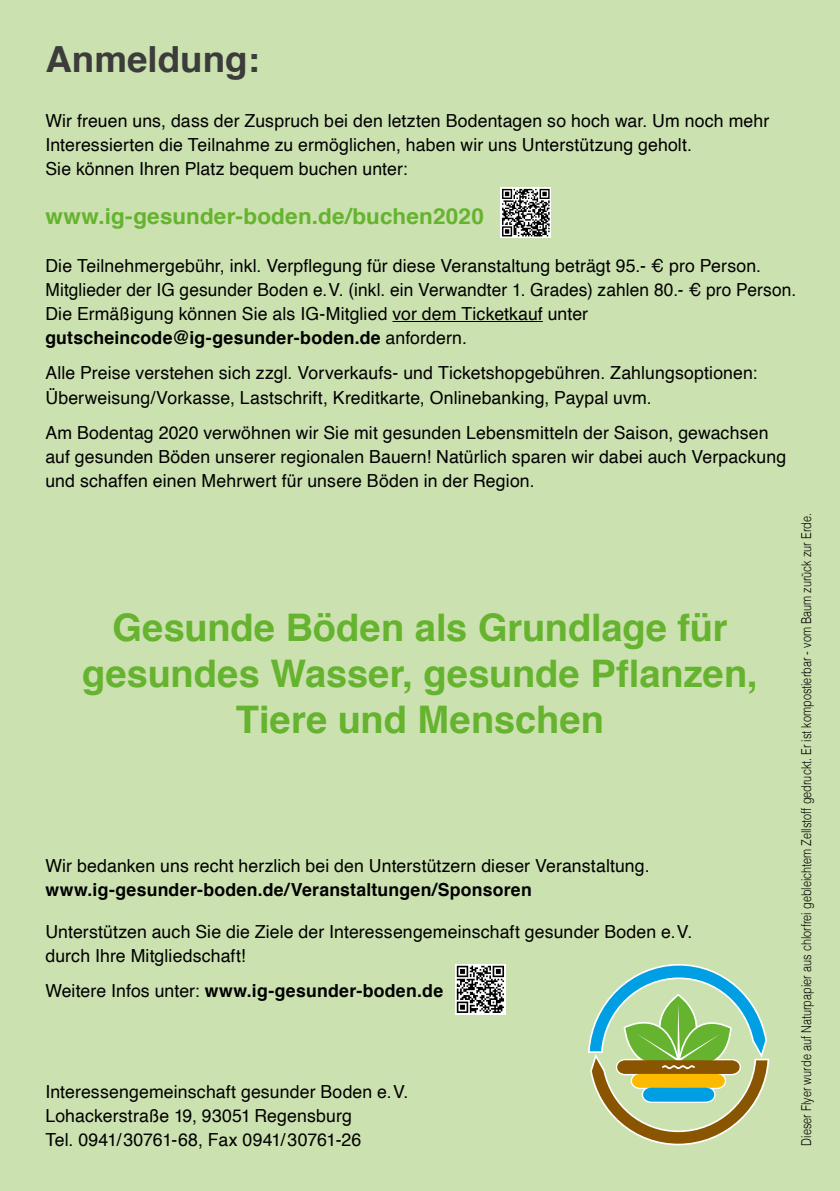
<style>
.page{position:relative;width:840px;height:1191px;background:#fff}
.page>*{position:absolute;margin:0;border:0;box-sizing:border-box;transform-origin:0 0}
.t1{font:700 38px/45.6px "Helvetica";letter-spacing:-.005em;color:#65b32e;text-align:center}
.t2{font:700 36px "Helvetica";color:#3c3c3b}
.t3{font:700 22px "Helvetica";letter-spacing:.01em;color:#65b32e}
.t4{font:18px/24px "Helvetica";letter-spacing:.01em;color:#000}
.t5{font:700 18px "Helvetica";letter-spacing:.015em;color:#000}
.t6{font:300 13.6px "Helvetica";color:#000;scale:.8 1}
.s1{font-weight:700}
.s2{font-weight:400}
</style>
<div class="page">
<div style="left:0;top:0;width:839px;height:1191px;background:#cce1b0"></div>
<hr style="left:392px;top:321px;width:150px;height:1px;background:#000">
<svg style="left:588px;top:964px;width:180px;height:181px"></svg>
<svg style="left:455px;top:964px;width:50px;height:50px"></svg>
<svg style="left:456px;top:965px;width:47px;height:48px;background:#7e7e7e"></svg>
<svg style="left:500px;top:187px;width:50px;height:51px"></svg>
<svg style="left:501px;top:189px;width:48px;height:47px;background:#7a7a7a"></svg>
<h2 class="t2" style="left:45px;top:31px;width:216px">Anmeldung:</h2>
<p class="t4" style="left:45px;top:109px;width:725px">Wir freuen uns, dass der Zuspruch bei den letzten Bodentagen so hoch war. Um noch mehr<br>Interessierten die Teilnahme zu ermöglichen, haben wir uns Unterstützung geholt.<br>Sie können Ihren Platz bequem buchen unter:</p>
<p class="t3" style="left:45px;top:198px;width:440px">www.ig-gesunder-boden.de/buchen2020</p>
<p class="t4" style="left:45px;top:254px;width:752px">Die Teilnehmergebühr, inkl. Verpflegung für diese Veranstaltung beträgt 95.- € pro Person.<br>Mitglieder der IG gesunder Boden e. V. (inkl. ein Verwandter 1. Grades) zahlen 80.- € pro Person.<br>Die Ermäßigung können Sie als IG-Mitglied vor dem Ticketkauf unter <span class="s1">gutscheincode@ig-gesunder-boden.de</span> anfordern.</p>
<p class="t4" style="left:45px;top:362px;width:713px">Alle Preise verstehen sich zzgl. Vorverkaufs- und Ticketshopgebühren. Zahlungsoptionen:<br>Überweisung/Vorkasse, Lastschrift, Kreditkarte, Onlinebanking, Paypal uvm.</p>
<p class="t4" style="left:45px;top:421px;width:742px">Am Bodentag 2020 verwöhnen wir Sie mit gesunden Lebensmitteln der Saison, gewachsen auf gesunden Böden unserer regionalen Bauern! Natürlich sparen wir dabei auch Verpackung und schaffen einen Mehrwert für unsere Böden in der Region.</p>
<h1 class="t1" style="left:82px;top:605px;width:677px">Gesunde Böden als Grundlage für gesundes Wasser, gesunde Pflanzen,<br>Tiere und Menschen</h1>
<p class="t4" style="left:45px;top:854px;width:605px">Wir bedanken uns recht herzlich bei den Unterstützern dieser Veranstaltung.</p>
<p class="t5" style="left:45px;top:875px;width:487px">www.ig-gesunder-boden.de/Veranstaltungen/Sponsoren</p>
<p class="t4" style="left:45px;top:920px;width:648px">Unterstützen auch Sie die Ziele der Interessengemeinschaft gesunder Boden e.V. durch Ihre Mitgliedschaft!</p>
<p class="t5" style="left:45px;top:976px;width:399px"><span class="s2">Weitere Infos unter:</span> www.ig-gesunder-boden.de</p>
<p class="t4" style="left:45px;top:1079px;width:364px">Interessengemeinschaft gesunder Boden e.V.<br>Lohackerstraße 19, 93051 Regensburg<br>Tel. 0941/30761-68, Fax 0941/30761-26</p>
<p class="t6" style="left:794px;top:1145px;width:792px;rotate:-90deg">Dieser Flyer wurde auf Naturpapier aus chlorfrei gebleichtem Zellstoff gedruckt. Er ist kompostierbar - vom Baum zurück zur Erde.</p>
</div>
